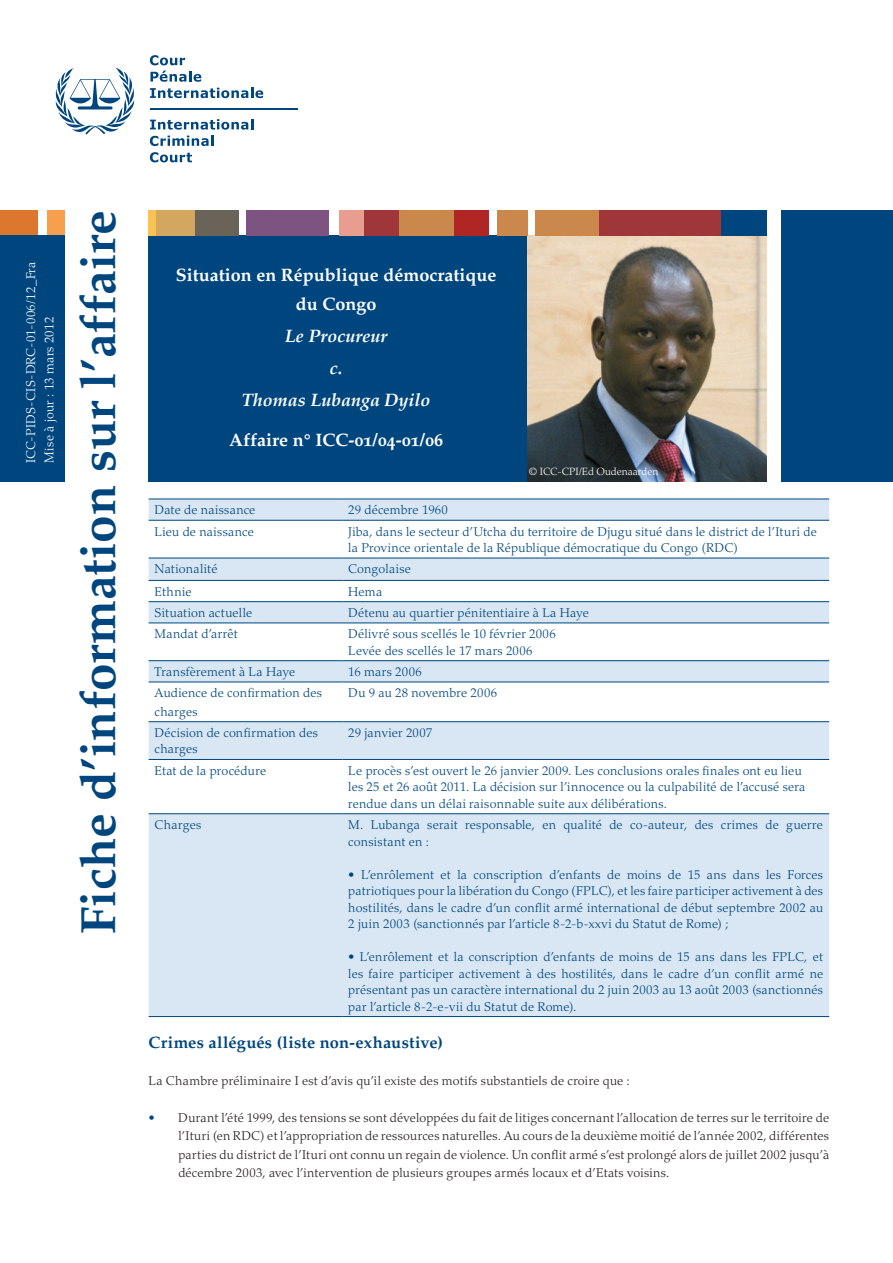
<style>
.page{position:relative;width:893px;height:1263px;background:#fff}
.page>*{position:absolute;margin:0;border:0;box-sizing:border-box;transform-origin:0 0}
.t1{font:49.5px "Palatino Bold Os F";color:#00467e}
.t2{font:18px/28.5px "Palatino Bold Os F";color:#fff;text-align:center}
.t3{font:18px "Palatino Bold Italic Os F";color:#fff}
.t4{font:16.5px "Palatino Bold Os F";letter-spacing:.015em;color:#00467e}
.t5{font:300 12.75px/16.5px "Palatino";letter-spacing:.015em;color:#00467e}
.List{font:300 12.75px/18.5px "Palatino";letter-spacing:.02em;color:#231f20;text-align:justify}
.t6{font:300 12.75px "Palatino";letter-spacing:.02em;color:#fff}
.t7{font:300 10.5px "Palatino";color:#fff}
.s1{color:#00467e}
</style>
<div class="page">
<div style="left:149px;top:236px;width:618px;height:246px;background:#00467e"></div>
<img style="left:528px;top:236px;width:239px;height:246px">
<div style="left:0;top:210px;width:38px;height:26px;background:#dd772e"></div>
<div style="left:47px;top:210px;width:18px;height:26px;background:#f6a04d"></div>
<div style="left:149px;top:210px;width:7px;height:26px;background:#f9c252"></div>
<div style="left:156px;top:210px;width:39px;height:26px;background:#d3a75f"></div>
<div style="left:195px;top:210px;width:44px;height:26px;background:#696358"></div>
<div style="left:246px;top:210px;width:83px;height:26px;background:#7d5382"></div>
<div style="left:339px;top:210px;width:26px;height:26px;background:#e89e8e"></div>
<div style="left:365px;top:210px;width:34px;height:26px;background:#9e363a"></div>
<div style="left:399px;top:210px;width:56px;height:26px;background:#ca884c"></div>
<div style="left:455px;top:210px;width:34px;height:26px;background:#b02625"></div>
<div style="left:497px;top:210px;width:31px;height:26px;background:#ca884c"></div>
<div style="left:536px;top:210px;width:63px;height:26px;background:#ca884c"></div>
<div style="left:599px;top:210px;width:123px;height:26px;background:#9e363a"></div>
<div style="left:722px;top:210px;width:45px;height:26px;background:#00467e"></div>
<div style="left:782px;top:210px;width:111px;height:272px;background:#00467e"></div>
<div style="left:0;top:236px;width:65px;height:246px;background:#00467e"></div>
<svg style="left:149px;top:500px;width:680px;height:516px;fill:#d9e7f4"></svg>
<hr style="left:149px;top:499px;width:193px;height:1px;background:#00467e">
<hr style="left:342px;top:499px;width:487px;height:1px;background:#00467e">
<hr style="left:149px;top:520px;width:193px;height:1px;background:#00467e">
<hr style="left:342px;top:520px;width:487px;height:1px;background:#00467e">
<hr style="left:149px;top:558px;width:193px;height:1px;background:#00467e">
<hr style="left:342px;top:558px;width:487px;height:1px;background:#00467e">
<hr style="left:149px;top:580px;width:193px;height:1px;background:#00467e">
<hr style="left:342px;top:580px;width:487px;height:1px;background:#00467e">
<hr style="left:149px;top:601px;width:193px;height:1px;background:#00467e">
<hr style="left:342px;top:601px;width:487px;height:1px;background:#00467e">
<hr style="left:149px;top:622px;width:193px;height:1px;background:#00467e">
<hr style="left:342px;top:622px;width:487px;height:1px;background:#00467e">
<hr style="left:149px;top:660px;width:193px;height:1px;background:#00467e">
<hr style="left:342px;top:660px;width:487px;height:1px;background:#00467e">
<hr style="left:149px;top:682px;width:193px;height:1px;background:#00467e">
<hr style="left:342px;top:682px;width:487px;height:1px;background:#00467e">
<hr style="left:149px;top:721px;width:193px;height:1px;background:#00467e">
<hr style="left:342px;top:721px;width:487px;height:1px;background:#00467e">
<hr style="left:149px;top:759px;width:193px;height:1px;background:#00467e">
<hr style="left:149px;top:1016px;width:193px;height:1px;background:#00467e">
<hr style="left:342px;top:759px;width:487px;height:1px;background:#00467e">
<hr style="left:342px;top:1016px;width:487px;height:1px;background:#00467e">
<hr style="left:149px;top:813px;width:193px;height:1px;background:#00467e">
<hr style="left:342px;top:813px;width:487px;height:1px;background:#00467e">
<svg style="left:56px;top:68px;width:79px;height:67px"></svg>
<hr style="left:150px;top:108px;width:148px;height:1px;background:#00467e">
<svg style="left:150px;top:55px;width:35px;height:10px"></svg>
<svg style="left:150px;top:71px;width:51px;height:11px"></svg>
<svg style="left:150px;top:88px;width:113px;height:10px"></svg>
<svg style="left:150px;top:119px;width:103px;height:11px"></svg>
<svg style="left:150px;top:136px;width:64px;height:10px"></svg>
<svg style="left:150px;top:152px;width:42px;height:10px"></svg>
<p class="t6" style="left:24px;top:463px;width:202px;rotate:-90deg">ICC-PIDS-CIS-DRC-01-006/12_Fra</p>
<p class="t6" style="left:42px;top:463px;width:147px;rotate:-90deg">Mise à jour : 13 mars 2012</p>
<p class="t1" style="left:69px;top:934px;width:726px;rotate:-90deg">Fiche d’information sur l’affaire</p>
<p class="t2" style="left:176px;top:261px;width:322px">Situation en République démocratique du Congo</p>
<p class="t3" style="left:285px;top:325px;width:104px">Le Procureur</p>
<p class="t3" style="left:330px;top:357px;width:14px">c.</p>
<p class="t3" style="left:242px;top:389px;width:190px">Thomas Lubanga Dyilo</p>
<p class="t2" style="left:229px;top:425px;width:215px">Affaire n° ICC-01/04-01/06</p>
<p class="t7" style="left:529px;top:466px;width:131px">© ICC-CPI/Ed Oudenaarden</p>
<p class="t5" style="left:155px;top:502px;width:102px">Date de naissance</p>
<p class="t5" style="left:348px;top:502px;width:101px">29 décembre 1960</p>
<p class="t5" style="left:155px;top:523px;width:101px">Lieu de naissance</p>
<p class="t5" style="left:348px;top:523px;width:470px">Jiba, dans le secteur d’Utcha du territoire de Djugu situé dans le district de l’Ituri de la Province orientale de la République démocratique du Congo (RDC)</p>
<p class="t5" style="left:155px;top:561px;width:64px">Nationalité</p>
<p class="t5" style="left:348px;top:561px;width:64px">Congolaise</p>
<p class="t5" style="left:155px;top:583px;width:39px">Ethnie</p>
<p class="t5" style="left:348px;top:583px;width:35px">Hema</p>
<p class="t5" style="left:155px;top:604px;width:99px">Situation actuelle</p>
<p class="t5" style="left:348px;top:604px;width:242px">Détenu au quartier pénitentiaire à La Haye</p>
<p class="t5" style="left:155px;top:626px;width:85px">Mandat d’arrêt</p>
<p class="t5" style="left:348px;top:626px;width:209px">Délivré sous scellés le 10 février 2006</p>
<p class="t5" style="left:348px;top:642px;width:186px">Levée des scellés le 17 mars 2006</p>
<p class="t5" style="left:155px;top:664px;width:142px">Transfèrement à La Haye</p>
<p class="t5" style="left:348px;top:664px;width:75px">16 mars 2006</p>
<p class="t5" style="left:155px;top:684px;width:169px;line-height:18.5px">Audience de confirmation des charges</p>
<p class="t5" style="left:348px;top:685px;width:150px">Du 9 au 28 novembre 2006</p>
<p class="t5" style="left:155px;top:725px;width:165px">Décision de confirmation des charges</p>
<p class="t5" style="left:348px;top:725px;width:85px">29 janvier 2007</p>
<p class="t5" style="left:155px;top:762px;width:113px">Etat de la procédure</p>
<p class="t5" style="left:348px;top:762px;width:458px">Le procès s’est ouvert le 26 janvier 2009. Les conclusions orales finales ont eu lieu les 25 et 26 août 2011. La décision sur l’innocence ou la culpabilité de l’accusé sera rendue dans un délai raisonnable suite aux délibérations.</p>
<p class="t5" style="left:155px;top:817px;width:48px">Charges</p>
<p class="t5" style="left:348px;top:817px;width:476px">M. Lubanga serait responsable, en qualité de co-auteur, des crimes de guerre consistant en :</p>
<p class="t5" style="left:348px;top:866px;width:476px;text-align:justify">• L’enrôlement et la conscription d’enfants de moins de 15 ans dans les Forces patriotiques pour la libération du Congo (FPLC), et les faire participer activement à des hostilités, dans le cadre d’un conflit armé international de début septembre 2002 au 2 juin 2003 (sanctionnés par l’article 8-2-b-xxvi du Statut de Rome) ;</p>
<p class="t5" style="left:348px;top:949px;width:476px;text-align:justify">• L’enrôlement et la conscription d’enfants de moins de 15 ans dans les FPLC, et les faire participer activement à des hostilités, dans le cadre d’un conflit armé ne présentant pas un caractère international du 2 juin 2003 au 13 août 2003 (sanctionnés par l’article 8-2-e-vii du Statut de Rome).</p>
<p class="t4" style="left:149px;top:1032px;width:296px">Crimes allégués (liste non-exhaustive)</p>
<p class="List" style="left:149px;top:1071px;width:483px">La Chambre préliminaire I est d’avis qu’il existe des motifs substantiels de croire que :</p>
<p class="List" style="left:178px;top:1108px;width:652px;text-indent:-30px"><span class="s1">•</span> Durant l’été 1999, des tensions se sont développées du fait de litiges concernant l’allocation de terres sur le territoire de l’Ituri (en RDC) et l’appropriation de ressources naturelles. Au cours de la deuxième moitié de l’année 2002, différentes parties du district de l’Ituri ont connu un regain de violence. Un conflit armé s’est prolongé alors de juillet 2002 jusqu’à décembre 2003, avec l’intervention de plusieurs groupes armés locaux et d’Etats voisins.</p>
</div>
